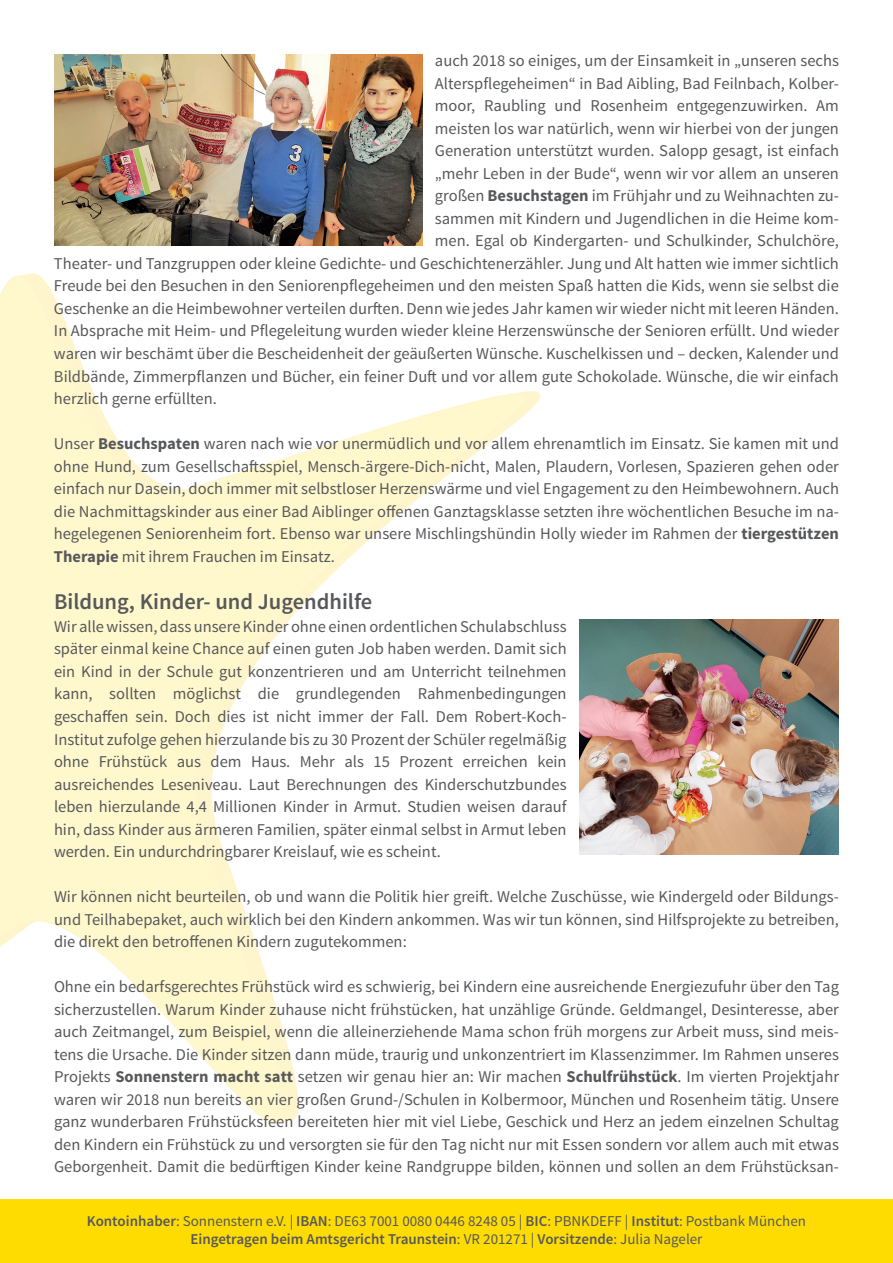
<style>
.page{position:relative;width:893px;height:1263px;background:#fff}
.page>*{position:absolute;margin:0;border:0;box-sizing:border-box;transform-origin:0 0}
.t1{font:600 22.5px "Source Sans Pro";color:#57585a}
.t2{font:16.5px/22.5px "Source Sans Pro";color:#57585a;text-align:justify}
.t3{font:15px/18px "Source Sans Pro";color:#57585a;text-align:center}
.s1{font-weight:700}
.s2{font-weight:600}
</style>
<div class="page">
<div style="left:0;top:1199px;width:893px;height:64px;background:#ffdc01"></div>
<svg style="left:0;top:275px;width:527px;height:848px"></svg>
<img style="left:54px;top:54px;width:368px;height:192px">
<img style="left:579px;top:620px;width:260px;height:235px">
<p class="t2" style="left:435px;top:50px;width:405px">auch 2018 so einiges, um der Einsamkeit in „unseren sechs</p>
<p class="t2" style="left:435px;top:72px;width:406px">Alterspflegeheimen“ in Bad Aibling, Bad Feilnbach, Kolber-</p>
<p class="t2" style="left:435px;top:95px;width:405px">moor, Raubling und Rosenheim entgegenzuwirken. Am</p>
<p class="t2" style="left:435px;top:117px;width:406px">meisten los war natürlich, wenn wir hierbei von der jungen</p>
<p class="t2" style="left:435px;top:140px;width:406px">Generation unterstützt wurden. Salopp gesagt, ist einfach</p>
<p class="t2" style="left:435px;top:162px;width:406px">„mehr Leben in der Bude“, wenn wir vor allem an unseren</p>
<p class="t2" style="left:435px;top:185px;width:405px">großen <span class="s1">Besuchstagen</span> im Frühjahr und zu Weihnachten zu-</p>
<p class="t2" style="left:435px;top:207px;width:406px">sammen mit Kindern und Jugendlichen in die Heime kom-</p>
<p class="t2" style="left:435px;top:230px;width:406px">men. Egal ob Kindergarten- und Schulkinder, Schulchöre,</p>
<p class="t2" style="left:54px;top:252px;width:786px">Theater- und Tanzgruppen oder kleine Gedichte- und Geschichtenerzähler. Jung und Alt hatten wie immer sichtlich</p>
<p class="t2" style="left:54px;top:275px;width:786px">Freude bei den Besuchen in den Seniorenpflegeheimen und den meisten Spaß hatten die Kids, wenn sie selbst die</p>
<p class="t2" style="left:54px;top:298px;width:786px">Geschenke an die Heimbewohner verteilen durften. Denn wie jedes Jahr kamen wir wieder nicht mit leeren Händen.</p>
<p class="t2" style="left:54px;top:320px;width:787px">In Absprache mit Heim- und Pflegeleitung wurden wieder kleine Herzenswünsche der Senioren erfüllt. Und wieder</p>
<p class="t2" style="left:54px;top:343px;width:786px">waren wir beschämt über die Bescheidenheit der geäußerten Wünsche. Kuschelkissen und – decken, Kalender und</p>
<p class="t2" style="left:54px;top:365px;width:786px">Bildbände, Zimmerpflanzen und Bücher, ein feiner Duft und vor allem gute Schokolade. Wünsche, die wir einfach</p>
<p class="t2" style="left:54px;top:388px;width:164px">herzlich gerne erfüllten.</p>
<p class="t2" style="left:54px;top:433px;width:786px">Unser <span class="s1">Besuchspaten</span> waren nach wie vor unermüdlich und vor allem ehrenamtlich im Einsatz. Sie kamen mit und ohne Hund, zum Gesellschaftsspiel, Mensch-ärgere-Dich-nicht, Malen, Plaudern, Vorlesen, Spazieren gehen oder einfach nur Dasein, doch immer mit selbstloser Herzenswärme und viel Engagement zu den Heimbewohnern. Auch die Nachmittagskinder aus einer Bad Aiblinger offenen Ganztagsklasse setzten ihre wöchentlichen Besuche im na&shy;hegelegenen Seniorenheim fort. Ebenso war unsere Mischlingshündin Holly wieder im Rahmen der <span class="s1">tiergestützen Therapie</span> mit ihrem Frauchen im Einsatz.</p>
<h1 class="t1" style="left:54px;top:588px;width:320px">Bildung, Kinder- und Jugendhilfe</h1>
<p class="t2" style="left:54px;top:615px;width:514px">Wir alle wissen, dass unsere Kinder ohne einen ordentlichen Schulabschluss später einmal keine Chance auf einen guten Job haben werden. Damit sich ein Kind in der Schule gut konzentrieren und am Unterricht teilnehmen kann, sollten möglichst die grundlegenden Rahmenbedingungen geschaffen sein. Doch dies ist nicht immer der Fall. Dem Robert-Koch-Institut zufolge gehen hierzulande bis zu 30 Prozent der Schüler regelmäßig ohne Frühstück aus dem Haus. Mehr als 15 Prozent erreichen kein ausreichendes Leseniveau. Laut Berechnungen des Kinderschutzbundes leben hierzulande 4,4 Millionen Kinder in Armut. Studien weisen darauf hin, dass Kinder aus ärmeren Familien, später einmal selbst in Armut leben werden. Ein undurchdringbarer Kreislauf, wie es scheint.</p>
<p class="t2" style="left:54px;top:885px;width:786px">Wir können nicht beurteilen, ob und wann die Politik hier greift. Welche Zuschüsse, wie Kindergeld oder Bildungs&shy;und Teilhabepaket, auch wirklich bei den Kindern ankommen. Was wir tun können, sind Hilfsprojekte zu betreiben, die direkt den betroffenen Kindern zugutekommen:</p>
<p class="t2" style="left:54px;top:975px;width:787px">Ohne ein bedarfsgerechtes Frühstück wird es schwierig, bei Kindern eine ausreichende Energiezufuhr über den Tag sicherzustellen. Warum Kinder zuhause nicht frühstücken, hat unzählige Gründe. Geldmangel, Desinteresse, aber auch Zeitmangel, zum Beispiel, wenn die alleinerziehende Mama schon früh morgens zur Arbeit muss, sind meis&shy;tens die Ursache. Die Kinder sitzen dann müde, traurig und unkonzentriert im Klassenzimmer. Im Rahmen unseres Projekts <span class="s1">Sonnenstern macht satt</span> setzen wir genau hier an: Wir machen <span class="s1">Schulfrühstück</span>. Im vierten Projektjahr waren wir 2018 nun bereits an vier großen Grund-/Schulen in Kolbermoor, München und Rosenheim tätig. Unsere ganz wunderbaren Frühstücksfeen bereiteten hier mit viel Liebe, Geschick und Herz an jedem einzelnen Schultag den Kindern ein Frühstück zu und versorgten sie für den Tag nicht nur mit Essen sondern vor allem auch mit etwas Geborgenheit. Damit die bedürftigen Kinder keine Randgruppe bilden, können und sollen an dem Frühstücksan-</p>
<p class="t3" style="left:87px;top:1212px;width:721px"><span class="s2">Kontoinhaber</span>: Sonnenstern e.V. | <span class="s2">IBAN</span>: DE63 7001 0080 0446 8248 05 | <span class="s2">BIC</span>: PBNKDEFF | <span class="s2">Institut</span>: Postbank München<br><span class="s2">Eingetragen beim Amtsgericht Traunstein</span>: VR 201271 | <span class="s2">Vorsitzende</span>: Julia Nageler</p>
</div>
